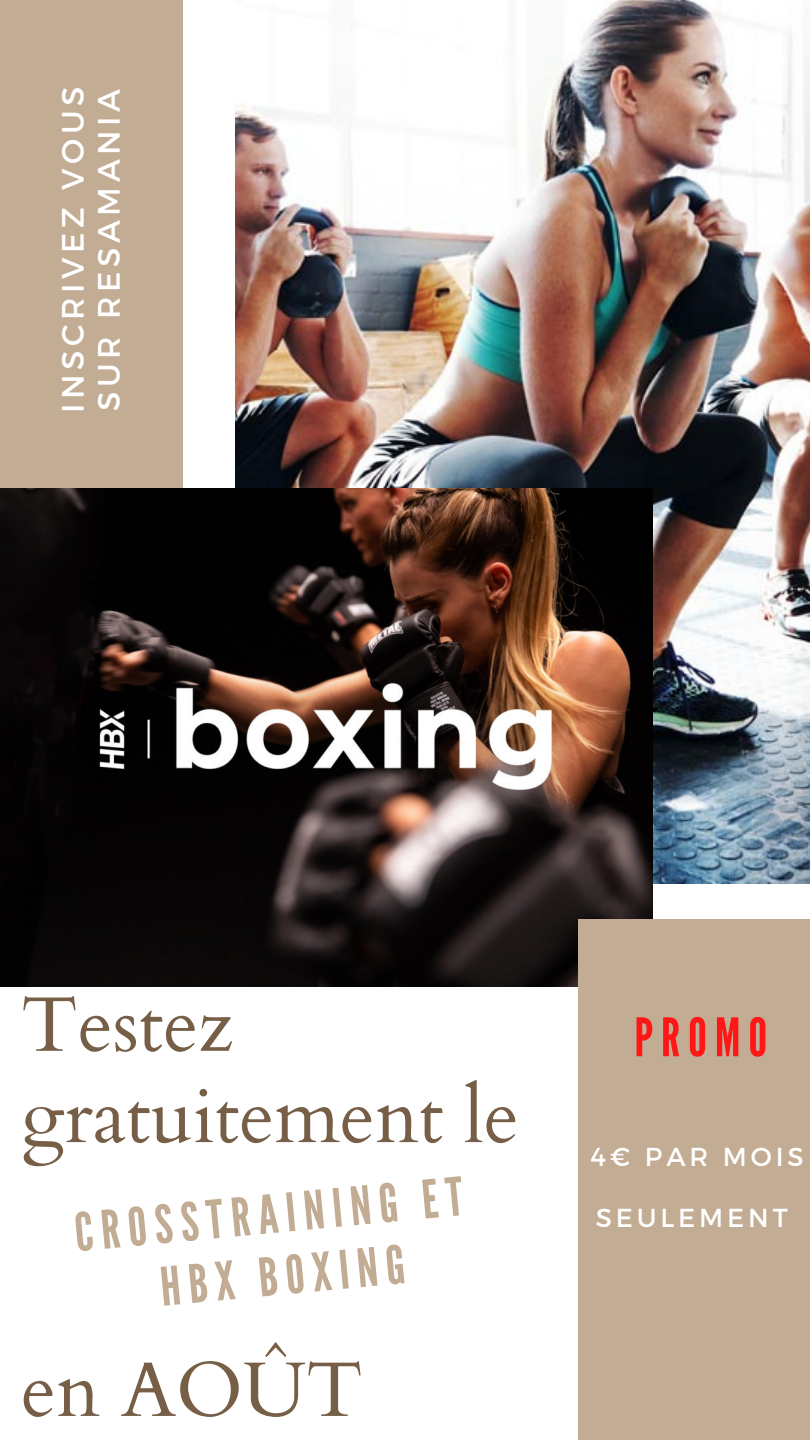
<style>
.page{position:relative;width:810px;height:1440px;background:#fff}
.page>*{position:absolute;margin:0;border:0;box-sizing:border-box;transform-origin:0 0}
.t1{font:77.4px/91.3px "Cardo";color:#765f46}
.t2{font:53px/62.1px "League Gothic";color:#c2ac94;text-align:center}
.t3{font:53px "League Gothic";letter-spacing:.15em;color:#ff1616}
.t4{font:31px/36px "Montserrat";letter-spacing:.15em;color:#fff}
.t5{font:26px "Montserrat";letter-spacing:.15em;color:#fff}
</style>
<div class="page">
<img style="left:235px;top:0;width:575px;height:884px">
<div style="left:0;top:0;width:182px;height:490px;background:#c2ac94"></div>
<img style="left:0;top:488px;width:652px;height:498px">
<div style="left:578px;top:919px;width:232px;height:521px;background:#c2ac94"></div>
<p class="t4" style="left:53px;top:413px;width:328px;rotate:-90deg">INSCRIVEZ VOUS<br>SUR RESAMANIA</p>
<p class="t1" style="left:21px;top:981px;width:499px">Testez gratuitement le</p>
<p class="t2" style="left:72px;top:1202px;width:391px;rotate:-5deg">CROSSTRAINING ET<br>HBX BOXING</p>
<p class="t1" style="left:21px;top:1346px;width:343px">en AOÛT</p>
<p class="t3" style="left:634px;top:1007px;width:134px">PROMO</p>
<p class="t5" style="left:590px;top:1140px;width:215px">4€ PAR MOIS</p>
<p class="t5" style="left:596px;top:1201px;width:193px">SEULEMENT</p>
</div>
